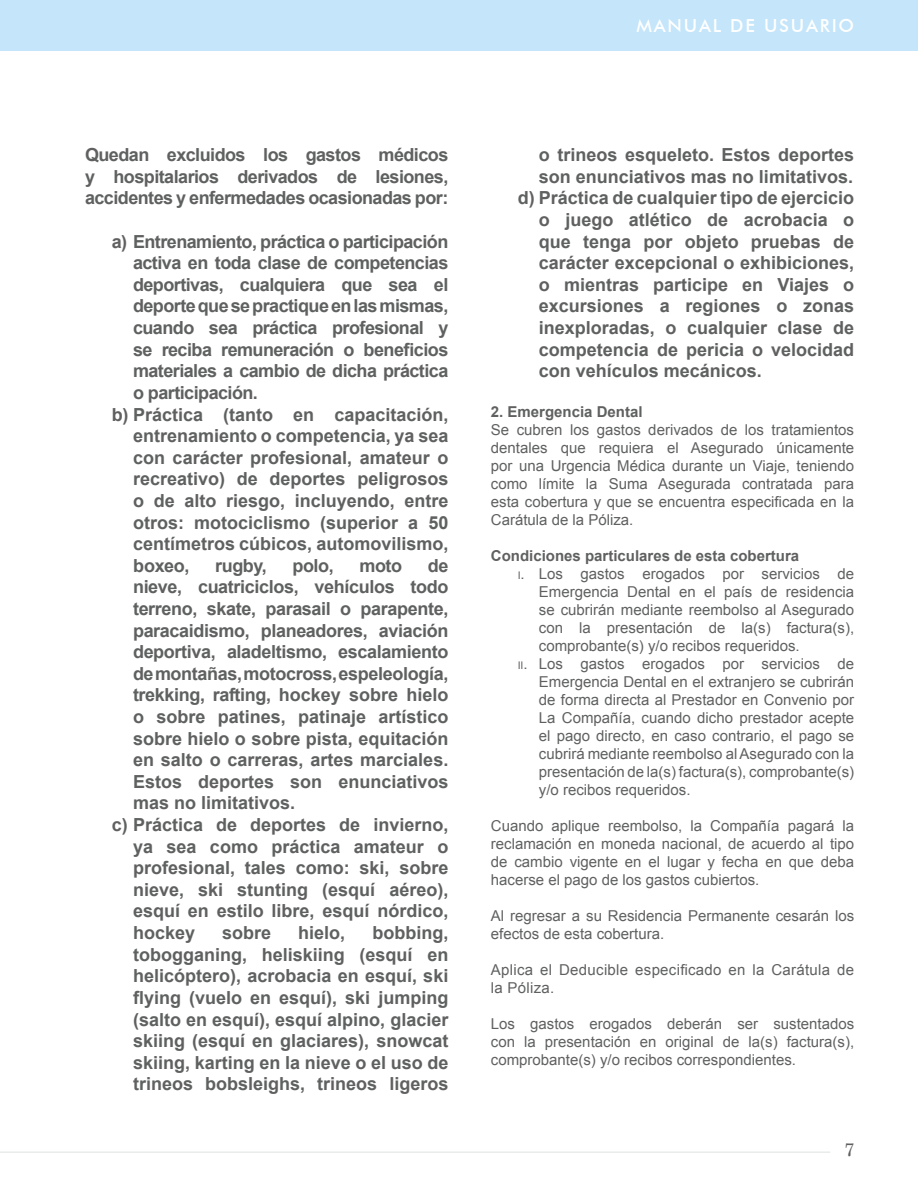
<style>
.page{position:relative;width:918px;height:1191px;background:#fff}
.page>*{position:absolute;margin:0;border:0;box-sizing:border-box;transform-origin:0 0}
.t1{font:700 18px/21.6px "Arial";color:#5f6060;text-align:justify}
.t2{font:700 18px "Arial";letter-spacing:-.03em;color:#5f6060}
.t3{font:700 18px "Arial";letter-spacing:-.02em;color:#5f6060}
.t4{font:500 18px "Futura BT";letter-spacing:.1em;color:#fff}
.t5{font:18px "Century Schoolbook BT";color:#5f6060}
.t6{font:15px/18px "Arial";color:#5f6060;text-align:justify}
.t7{font:700 15px "Arial";color:#5f6060}
.t8{font:15px/18px "Arial";letter-spacing:.02em;color:#5f6060}
.s1{font-size:10.5px}
</style>
<div class="page">
<div style="left:0;top:0;width:918px;height:51px;background:#c4e5fa"></div>
<hr style="left:0;top:1151px;width:830px;height:2px;background:#e9eaea">
<p class="t4" style="left:637px;top:15px;width:219px">MANUAL DE USUARIO</p>
<p class="t1" style="left:85px;top:145px;width:365px">Quedan excluidos los gastos médicos y hospitalarios derivados de lesiones, accidentes y enfermedades ocasionadas por:</p>
<p class="t2" style="left:112px;top:229px;width:338px">a) Entrenamiento, práctica o participación</p>
<p class="t2" style="left:133px;top:251px;width:317px">activa en toda clase de competencias</p>
<p class="t2" style="left:133px;top:272px;width:317px">deportivas, cualquiera que sea el</p>
<p class="t2" style="left:133px;top:294px;width:317px">deportequesepractiqueenlasmismas,</p>
<p class="t2" style="left:133px;top:316px;width:317px">cuando sea práctica profesional y</p>
<p class="t2" style="left:133px;top:337px;width:317px">se reciba remuneración o beneficios</p>
<p class="t2" style="left:133px;top:359px;width:317px">materiales a cambio de dicha práctica</p>
<p class="t2" style="left:133px;top:380px;width:126px">o participación.</p>
<p class="t1" style="left:112px;top:404px;width:338px">b) Práctica (tanto en capacitación,</p>
<p class="t1" style="left:133px;top:425px;width:317px">entrenamiento o competencia, ya sea</p>
<p class="t1" style="left:133px;top:447px;width:317px">con carácter profesional, amateur o</p>
<p class="t1" style="left:133px;top:469px;width:317px">recreativo) de deportes peligrosos</p>
<p class="t1" style="left:133px;top:490px;width:317px">o de alto riesgo, incluyendo, entre</p>
<p class="t1" style="left:133px;top:512px;width:317px">otros: motociclismo (superior a 50</p>
<p class="t1" style="left:133px;top:533px;width:317px">centímetros cúbicos, automovilismo,</p>
<p class="t1" style="left:133px;top:555px;width:58px">boxeo,</p>
<p class="t1" style="left:215px;top:555px;width:53px">rugby,</p>
<p class="t1" style="left:292px;top:555px;width:43px">polo,</p>
<p class="t1" style="left:359px;top:555px;width:44px">moto</p>
<p class="t1" style="left:428px;top:555px;width:22px">de</p>
<p class="t3" style="left:133px;top:575px;width:317px">nieve, cuatriciclos, vehículos todo</p>
<p class="t3" style="left:133px;top:596px;width:317px">terreno, skate, parasail o parapente,</p>
<p class="t3" style="left:133px;top:618px;width:317px">paracaidismo, planeadores, aviación</p>
<p class="t3" style="left:133px;top:640px;width:317px">deportiva, aladeltismo, escalamiento</p>
<p class="t3" style="left:133px;top:661px;width:317px">demontañas,motocross,espeleología,</p>
<p class="t1" style="left:133px;top:685px;width:317px">trekking, rafting, hockey sobre hielo</p>
<p class="t1" style="left:133px;top:706px;width:317px">o sobre patines, patinaje artístico</p>
<p class="t1" style="left:133px;top:728px;width:317px">sobre hielo o sobre pista, equitación</p>
<p class="t1" style="left:133px;top:749px;width:317px">en salto o carreras, artes marciales.</p>
<p class="t1" style="left:133px;top:771px;width:317px">Estos deportes son enunciativos</p>
<p class="t1" style="left:133px;top:793px;width:164px">mas no limitativos.</p>
<p class="t1" style="left:112px;top:814px;width:338px">c) Práctica de deportes de invierno,</p>
<p class="t1" style="left:133px;top:836px;width:317px">ya sea como práctica amateur o</p>
<p class="t1" style="left:133px;top:857px;width:317px">profesional, tales como: ski, sobre</p>
<p class="t1" style="left:133px;top:879px;width:317px">nieve, ski stunting (esquí aéreo),</p>
<p class="t1" style="left:133px;top:901px;width:317px">esquí en estilo libre, esquí nórdico,</p>
<p class="t1" style="left:133px;top:922px;width:64px">hockey</p>
<p class="t1" style="left:222px;top:922px;width:51px">sobre</p>
<p class="t1" style="left:298px;top:922px;width:49px">hielo,</p>
<p class="t1" style="left:133px;top:922px;width:317px;text-indent:239px">bobbing, tobogganing, heliskiing (esquí en helicóptero), acrobacia en esquí, ski flying (vuelo en esquí), ski jumping (salto en esquí), esquí alpino, glacier skiing (esquí en glaciares), snowcat skiing, karting en la nieve o el uso de trineos bobsleighs, trineos ligeros</p>
<p class="t1" style="left:539px;top:145px;width:317px">o trineos esqueleto. Estos deportes</p>
<p class="t1" style="left:539px;top:166px;width:316px">son enunciativos mas no limitativos.</p>
<p class="t1" style="left:518px;top:188px;width:338px">d) Práctica de cualquier tipo de ejercicio</p>
<p class="t1" style="left:539px;top:209px;width:317px">o juego atlético de acrobacia o</p>
<p class="t1" style="left:539px;top:231px;width:317px">que tenga por objeto pruebas de</p>
<p class="t1" style="left:539px;top:253px;width:317px">carácter excepcional o exhibiciones,</p>
<p class="t1" style="left:539px;top:274px;width:317px">o mientras participe en Viajes o</p>
<p class="t1" style="left:539px;top:296px;width:317px">excursiones a regiones o zonas</p>
<p class="t1" style="left:539px;top:317px;width:317px">inexploradas, o cualquier clase de</p>
<p class="t1" style="left:539px;top:339px;width:317px">competencia de pericia o velocidad</p>
<p class="t1" style="left:539px;top:361px;width:225px">con vehículos mecánicos.</p>
<p class="t7" style="left:491px;top:401px;width:153px">2. Emergencia Dental</p>
<p class="t6" style="left:491px;top:421px;width:365px">Se cubren los gastos derivados de los tratamientos dentales que requiera el Asegurado únicamente por una Urgencia Médica durante un Viaje, teniendo como límite la Suma Asegurada contratada para esta cobertura y que se encuentra especificada en la Carátula de la Póliza.</p>
<p class="t7" style="left:491px;top:545px;width:310px">Condiciones particulares de esta cobertura</p>
<p class="t6" style="left:518px;top:565px;width:338px"><span class="s1">i</span>. Los gastos erogados por servicios de</p>
<p class="t6" style="left:539px;top:583px;width:317px">Emergencia Dental en el país de residencia</p>
<p class="t6" style="left:539px;top:601px;width:317px">se cubrirán mediante reembolso al Asegurado</p>
<p class="t6" style="left:539px;top:619px;width:317px">con la presentación de la(s) factura(s),</p>
<p class="t6" style="left:539px;top:637px;width:262px">comprobante(s) y/o recibos requeridos.</p>
<p class="t6" style="left:518px;top:655px;width:338px"><span class="s1">ii</span>. Los gastos erogados por servicios de</p>
<p class="t6" style="left:539px;top:673px;width:317px">Emergencia Dental en el extranjero se cubrirán</p>
<p class="t6" style="left:539px;top:691px;width:317px">de forma directa al Prestador en Convenio por</p>
<p class="t6" style="left:539px;top:709px;width:317px">La Compañía, cuando dicho prestador acepte</p>
<p class="t6" style="left:539px;top:727px;width:317px">el pago directo, en caso contrario, el pago se</p>
<p class="t6" style="left:539px;top:745px;width:317px">cubrirá mediante reembolso al Asegurado con la</p>
<p class="t6" style="left:539px;top:763px;width:317px">presentación de la(s) factura(s), comprobante(s)</p>
<p class="t6" style="left:539px;top:781px;width:153px">y/o recibos requeridos.</p>
<p class="t6" style="left:491px;top:817px;width:365px">Cuando aplique reembolso, la Compañía pagará la reclamación en moneda nacional, de acuerdo al tipo de cambio vigente en el lugar y fecha en que deba hacerse el pago de los gastos cubiertos.</p>
<p class="t6" style="left:491px;top:907px;width:365px">Al regresar a su Residencia Permanente cesarán los efectos de esta cobertura.</p>
<p class="t8" style="left:491px;top:961px;width:365px">Aplica el Deducible especificado en la Carátula de la Póliza.</p>
<p class="t6" style="left:491px;top:1015px;width:365px">Los gastos erogados deberán ser sustentados con la presentación en original de la(s) factura(s), comprobante(s) y/o recibos correspondientes.</p>
<p class="t5" style="left:844px;top:1138px;width:11px">7</p>
</div>
